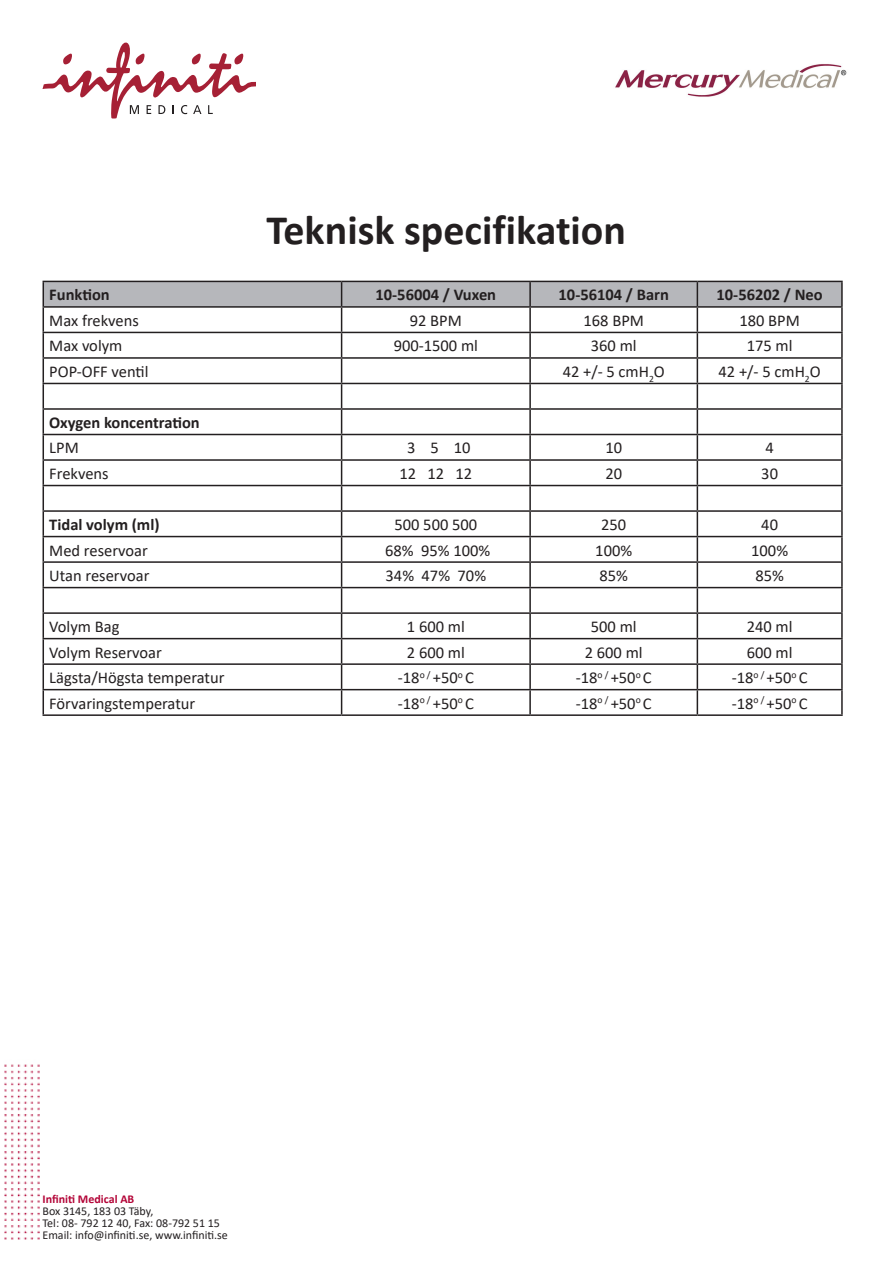
<style>
.page{position:relative;width:893px;height:1263px;background:#fff}
.page>*{position:absolute;margin:0;border:0;box-sizing:border-box;transform-origin:0 0}
.t1{font:700 42px "Calibri";color:#231f20}
.t2{font:16.5px "Calibri";color:#231f20}
.t3{font:700 16.5px "Calibri";color:#231f20}
.t4{font:12px/12px "Calibri";color:#231f20}
.t5{font:700 12px "Calibri";color:#b30437}
</style>
<div class="page">
<svg style="left:43px;top:43px;width:212px;height:76px"></svg>
<img style="left:4px;top:1064px;width:36px;height:176px">
<hr style="left:697px;top:281px;width:146px;height:1px;background:#231f20">
<hr style="left:841px;top:282px;width:2px;height:24px;background:#231f20">
<hr style="left:697px;top:306px;width:146px;height:2px;background:#231f20">
<hr style="left:841px;top:308px;width:2px;height:24px;background:#231f20">
<hr style="left:697px;top:332px;width:146px;height:1px;background:#231f20">
<hr style="left:841px;top:333px;width:2px;height:24px;background:#231f20">
<hr style="left:697px;top:357px;width:146px;height:2px;background:#231f20">
<hr style="left:841px;top:359px;width:2px;height:24px;background:#231f20">
<hr style="left:697px;top:383px;width:146px;height:1px;background:#231f20">
<hr style="left:841px;top:384px;width:2px;height:24px;background:#231f20">
<hr style="left:697px;top:408px;width:146px;height:2px;background:#231f20">
<hr style="left:841px;top:410px;width:2px;height:24px;background:#231f20">
<hr style="left:697px;top:434px;width:146px;height:1px;background:#231f20">
<hr style="left:841px;top:435px;width:2px;height:24px;background:#231f20">
<hr style="left:697px;top:459px;width:146px;height:2px;background:#231f20">
<hr style="left:841px;top:461px;width:2px;height:24px;background:#231f20">
<hr style="left:697px;top:485px;width:146px;height:1px;background:#231f20">
<hr style="left:841px;top:486px;width:2px;height:24px;background:#231f20">
<hr style="left:697px;top:510px;width:146px;height:2px;background:#231f20">
<hr style="left:841px;top:512px;width:2px;height:24px;background:#231f20">
<hr style="left:697px;top:536px;width:146px;height:1px;background:#231f20">
<hr style="left:841px;top:537px;width:2px;height:24px;background:#231f20">
<hr style="left:697px;top:561px;width:146px;height:2px;background:#231f20">
<hr style="left:841px;top:563px;width:2px;height:24px;background:#231f20">
<hr style="left:697px;top:587px;width:146px;height:1px;background:#231f20">
<hr style="left:841px;top:588px;width:2px;height:24px;background:#231f20">
<hr style="left:697px;top:612px;width:146px;height:2px;background:#231f20">
<hr style="left:841px;top:614px;width:2px;height:24px;background:#231f20">
<hr style="left:697px;top:638px;width:146px;height:1px;background:#231f20">
<hr style="left:841px;top:639px;width:2px;height:24px;background:#231f20">
<hr style="left:697px;top:663px;width:146px;height:2px;background:#231f20">
<hr style="left:841px;top:665px;width:2px;height:24px;background:#231f20">
<hr style="left:697px;top:689px;width:146px;height:1px;background:#231f20">
<svg style="left:43px;top:281px;width:799px;height:433px"></svg>
<hr style="left:841px;top:690px;width:2px;height:24px;background:#231f20">
<hr style="left:43px;top:714px;width:299px;height:2px;background:#231f20">
<hr style="left:342px;top:714px;width:188px;height:2px;background:#231f20">
<hr style="left:530px;top:714px;width:167px;height:2px;background:#231f20">
<hr style="left:697px;top:714px;width:146px;height:2px;background:#231f20">
<img style="left:615px;top:64px;width:232px;height:33px">
<p class="t1" style="left:266px;top:200px;width:361px">Teknisk specifikation</p>
<p class="t3" style="left:49px;top:283px;width:62px">Funktion</p>
<p class="t3" style="left:376px;top:283px;width:122px">10-56004 / Vuxen</p>
<p class="t3" style="left:559px;top:283px;width:112px">10-56104 / Barn</p>
<p class="t3" style="left:717px;top:283px;width:108px">10-56202 / Neo</p>
<p class="t2" style="left:49px;top:309px;width:91px">Max frekvens</p>
<p class="t2" style="left:410px;top:309px;width:54px">92 BPM</p>
<p class="t2" style="left:583px;top:309px;width:62px">168 BPM</p>
<p class="t2" style="left:739px;top:309px;width:62px">180 BPM</p>
<p class="t2" style="left:49px;top:334px;width:75px">Max volym</p>
<p class="t2" style="left:394px;top:334px;width:86px">900-1500 ml</p>
<p class="t2" style="left:591px;top:334px;width:47px">360 ml</p>
<p class="t2" style="left:747px;top:334px;width:47px">175 ml</p>
<p class="t2" style="left:49px;top:360px;width:101px">POP-OFF ventil</p>
<p class="t2" style="left:563px;top:360px;width:104px">42 +/- 5 cmH<sub>2</sub>O</p>
<p class="t2" style="left:719px;top:360px;width:104px">42 +/- 5 cmH<sub>2</sub>O</p>
<p class="t3" style="left:49px;top:411px;width:152px">Oxygen koncentration</p>
<p class="t2" style="left:49px;top:436px;width:31px">LPM</p>
<p class="t2" style="left:407px;top:436px;width:65px">3 5 10</p>
<p class="t2" style="left:605px;top:436px;width:18px">10</p>
<p class="t2" style="left:765px;top:436px;width:10px">4</p>
<p class="t2" style="left:49px;top:462px;width:61px">Frekvens</p>
<p class="t2" style="left:400px;top:462px;width:74px">12 12 12</p>
<p class="t2" style="left:605px;top:462px;width:18px">20</p>
<p class="t2" style="left:761px;top:462px;width:18px">30</p>
<p class="t3" style="left:49px;top:513px;width:112px">Tidal volym (ml)</p>
<p class="t2" style="left:394px;top:513px;width:84px">500 500 500</p>
<p class="t2" style="left:601px;top:513px;width:27px">250</p>
<p class="t2" style="left:761px;top:513px;width:18px">40</p>
<p class="t2" style="left:49px;top:539px;width:100px">Med reservoar</p>
<p class="t2" style="left:385px;top:539px;width:107px">68% 95% 100%</p>
<p class="t2" style="left:595px;top:539px;width:38px">100%</p>
<p class="t2" style="left:751px;top:539px;width:38px">100%</p>
<p class="t2" style="left:49px;top:564px;width:102px">Utan reservoar</p>
<p class="t2" style="left:386px;top:564px;width:102px">34% 47% 70%</p>
<p class="t2" style="left:599px;top:564px;width:30px">85%</p>
<p class="t2" style="left:755px;top:564px;width:30px">85%</p>
<p class="t2" style="left:49px;top:615px;width:72px">Volym Bag</p>
<p class="t2" style="left:407px;top:615px;width:59px">1 600 ml</p>
<p class="t2" style="left:591px;top:615px;width:47px">500 ml</p>
<p class="t2" style="left:747px;top:615px;width:47px">240 ml</p>
<p class="t2" style="left:49px;top:641px;width:114px">Volym Reservoar</p>
<p class="t2" style="left:407px;top:641px;width:59px">2 600 ml</p>
<p class="t2" style="left:585px;top:641px;width:59px">2 600 ml</p>
<p class="t2" style="left:747px;top:641px;width:47px">600 ml</p>
<p class="t2" style="left:49px;top:666px;width:177px">Lägsta/Högsta temperatur</p>
<p class="t2" style="left:398px;top:666px;width:77px">-18<sup>o</sup> <sup>/</sup> +50<sup>o</sup> C</p>
<p class="t2" style="left:576px;top:666px;width:77px">-18<sup>o</sup> <sup>/</sup> +50<sup>o</sup> C</p>
<p class="t2" style="left:732px;top:666px;width:77px">-18<sup>o</sup> <sup>/</sup> +50<sup>o</sup> C</p>
<p class="t2" style="left:49px;top:692px;width:148px">Förvaringstemperatur</p>
<p class="t2" style="left:398px;top:692px;width:77px">-18<sup>o</sup> <sup>/</sup> +50<sup>o</sup> C</p>
<p class="t2" style="left:576px;top:692px;width:77px">-18<sup>o</sup> <sup>/</sup> +50<sup>o</sup> C</p>
<p class="t2" style="left:732px;top:692px;width:77px">-18<sup>o</sup> <sup>/</sup> +50<sup>o</sup> C</p>
<p class="t5" style="left:43px;top:1190px;width:93px">Infiniti Medical AB</p>
<p class="t4" style="left:43px;top:1204px;width:187px">Box 3145, 183 03 Täby,<br>Tel: 08- 792 12 40, Fax: 08-792 51 15<br>Email: info@infiniti.se, www.infiniti.se</p>
</div>
